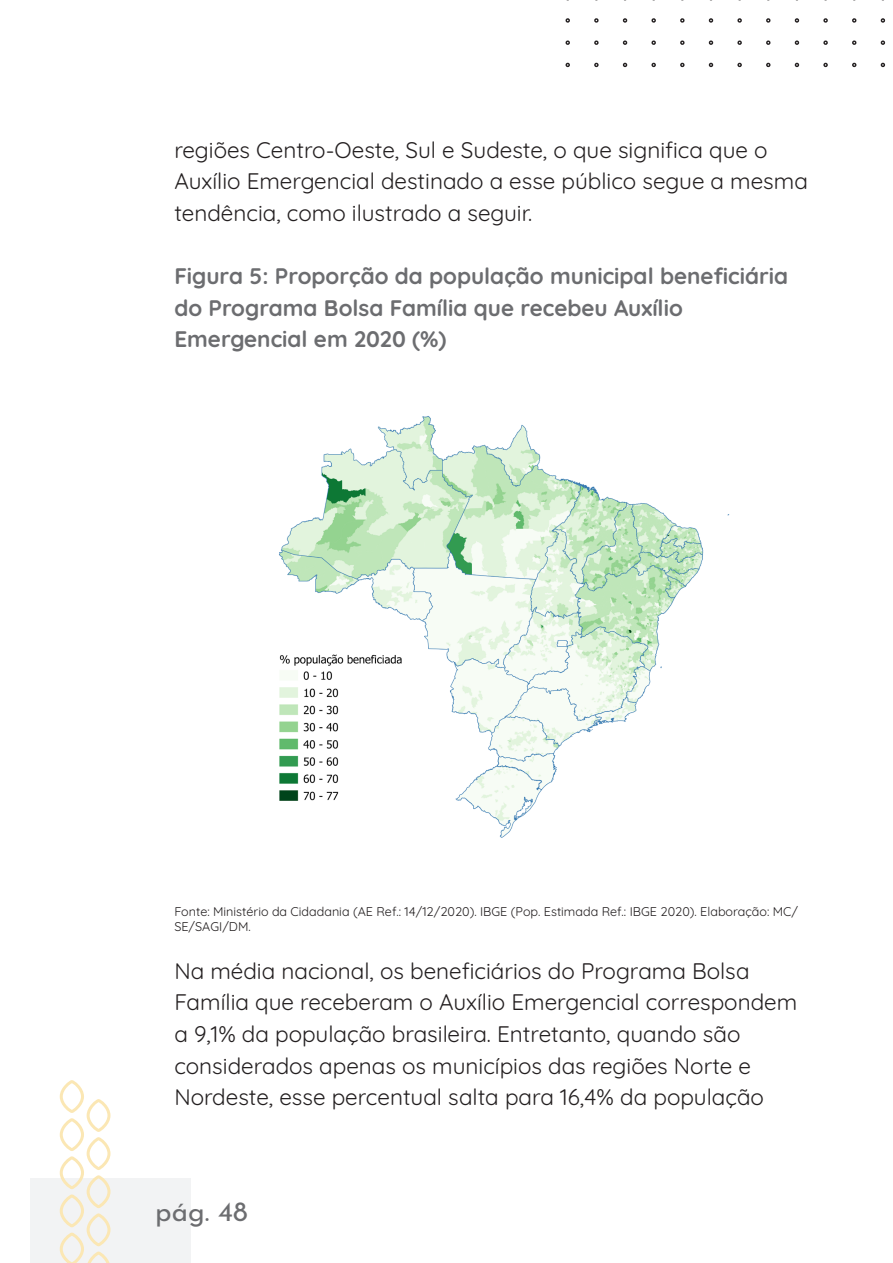
<style>
.page{position:relative;width:893px;height:1263px;background:#fff}
.page>*{position:absolute;margin:0;border:0;box-sizing:border-box;transform-origin:0 0}
.t1{font:27.9px "Josefin Sans";color:#6c6d70}
.Texto_Principal{font:22.5px/31.5px "Quicksand";color:#231f20}
.Figuras_Tabelas_-_Ti{font:700 22.5px/31.5px "Quicksand";color:#6c6d70}
.Fonte{font:12.6px/15.8px "Quicksand";color:#231f20}
</style>
<div class="page">
<div style="left:30px;top:1178px;width:161px;height:85px;background:#f2f3f4"></div>
<svg style="left:59px;top:1080px;width:52px;height:183px"></svg>
<svg style="left:881px;top:18px;width:4px;height:5px"></svg>
<svg style="left:881px;top:41px;width:4px;height:4px"></svg>
<svg style="left:881px;top:63px;width:4px;height:4px"></svg>
<svg style="left:852px;top:18px;width:4px;height:5px"></svg>
<svg style="left:852px;top:41px;width:4px;height:4px"></svg>
<svg style="left:852px;top:63px;width:4px;height:4px"></svg>
<svg style="left:823px;top:18px;width:5px;height:5px"></svg>
<svg style="left:823px;top:41px;width:5px;height:4px"></svg>
<svg style="left:823px;top:63px;width:5px;height:4px"></svg>
<svg style="left:795px;top:18px;width:4px;height:5px"></svg>
<svg style="left:795px;top:41px;width:4px;height:4px"></svg>
<svg style="left:795px;top:63px;width:4px;height:4px"></svg>
<svg style="left:766px;top:18px;width:4px;height:5px"></svg>
<svg style="left:766px;top:41px;width:4px;height:4px"></svg>
<svg style="left:766px;top:63px;width:4px;height:4px"></svg>
<svg style="left:737px;top:18px;width:5px;height:5px"></svg>
<svg style="left:737px;top:41px;width:5px;height:4px"></svg>
<svg style="left:737px;top:63px;width:5px;height:4px"></svg>
<svg style="left:709px;top:18px;width:4px;height:5px"></svg>
<svg style="left:709px;top:41px;width:4px;height:4px"></svg>
<svg style="left:709px;top:63px;width:4px;height:4px"></svg>
<svg style="left:680px;top:18px;width:4px;height:5px"></svg>
<svg style="left:680px;top:41px;width:4px;height:4px"></svg>
<svg style="left:680px;top:63px;width:4px;height:4px"></svg>
<svg style="left:651px;top:18px;width:5px;height:5px"></svg>
<svg style="left:651px;top:41px;width:5px;height:4px"></svg>
<svg style="left:651px;top:63px;width:5px;height:4px"></svg>
<svg style="left:623px;top:18px;width:4px;height:5px"></svg>
<svg style="left:623px;top:41px;width:4px;height:4px"></svg>
<svg style="left:623px;top:63px;width:4px;height:4px"></svg>
<svg style="left:594px;top:18px;width:5px;height:5px"></svg>
<svg style="left:594px;top:41px;width:5px;height:4px"></svg>
<svg style="left:594px;top:63px;width:5px;height:4px"></svg>
<svg style="left:566px;top:18px;width:4px;height:5px"></svg>
<svg style="left:566px;top:41px;width:4px;height:4px"></svg>
<svg style="left:566px;top:63px;width:4px;height:4px"></svg>
<img style="left:279px;top:416px;width:451px;height:422px">
<p class="Texto_Principal" style="left:174px;top:132px;width:635px">regiões Centro-Oeste, Sul e Sudeste, o que significa que o<br>Auxílio Emergencial destinado a esse público segue a mesma tendência, como ilustrado a seguir.</p>
<p class="Figuras_Tabelas_-_Ti" style="left:174px;top:258px;width:615px">Figura 5: Proporção da população municipal beneficiária do Programa Bolsa Família que recebeu Auxílio<br>Emergencial em 2020 (%)</p>
<p class="Fonte" style="left:174px;top:902px;width:625px">Fonte: Ministério da Cidadania (AE Ref.: 14/12/2020). IBGE (Pop. Estimada Ref.: IBGE 2020). Elaboração: MC/<br>SE/SAGI/DM.</p>
<p class="Texto_Principal" style="left:174px;top:953px;width:624px">Na média nacional, os beneficiários do Programa Bolsa Família que receberam o Auxílio Emergencial correspondem a 9,1% da população brasileira. Entretanto, quando são considerados apenas os municípios das regiões Norte e Nordeste, esse percentual salta para 16,4% da população</p>
<p class="t1" style="left:155px;top:1190px;width:94px">pág. 48</p>
</div>
